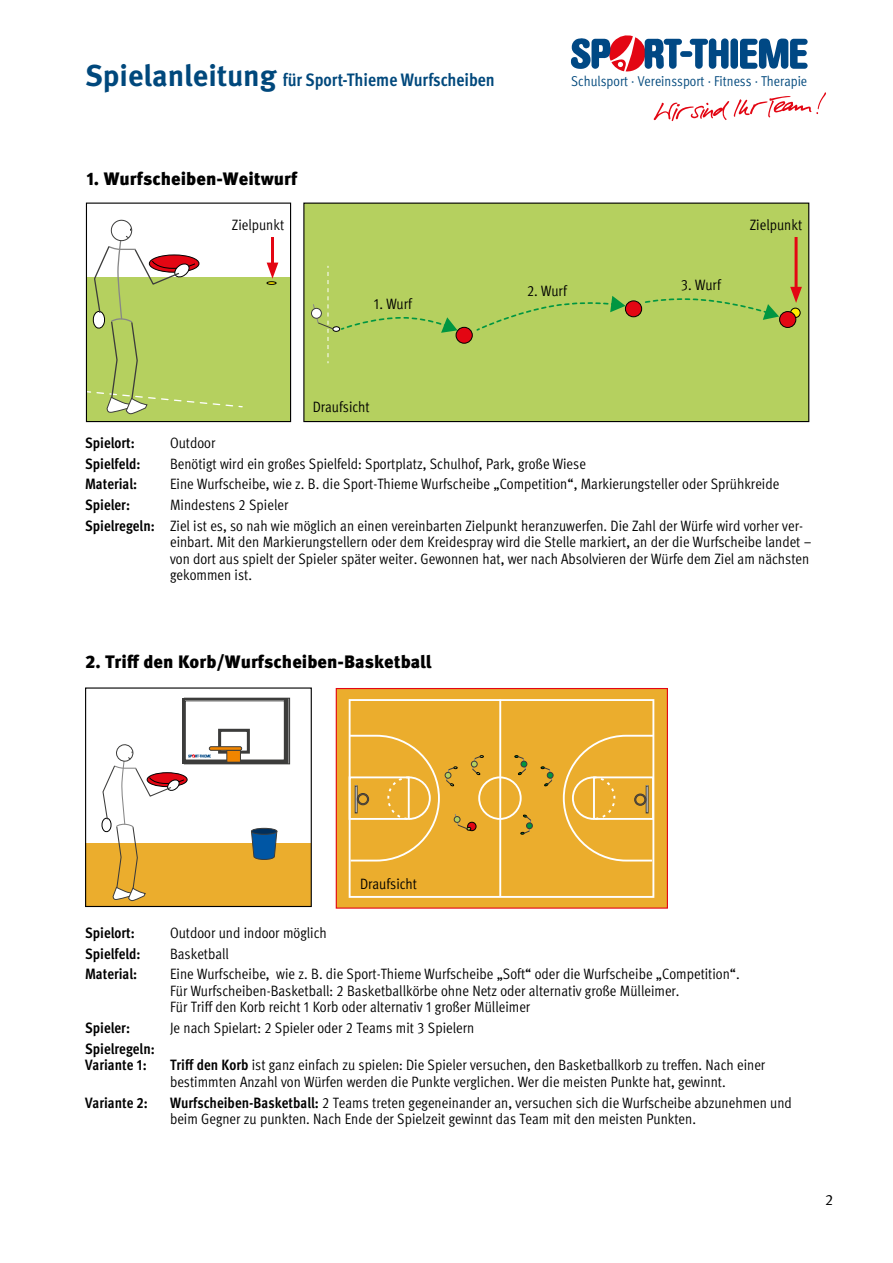
<style>
.page{position:relative;width:893px;height:1263px;background:#fff}
.page>*{position:absolute;margin:0;border:0;box-sizing:border-box;transform-origin:0 0}
.t1{font:900 18px "Meta Pro";color:#000}
.t2{font:700 condensed 18px "Meta Pro";color:#00487c}
.t3{font:15px/16.5px "Meta Pro Cond Norm";color:#000}
.t4{font:700 condensed 15px/16.5px "Meta Pro";color:#000}
.t5{font:15px "Meta Pro Norm";color:#000}
.t6{font:14.25px "Meta Pro Cond Norm";color:#00487c}
.s1{font-stretch:normal;font-size:30px}
.s2{font-family:"Meta Pro";font-weight:700;font-stretch:condensed}
</style>
<div class="page">
<svg style="left:654px;top:92px;width:172px;height:29px"></svg>
<div style="left:680px;top:51px;width:12px;height:6px;background:#004884;border-radius:3px"></div>
<div style="left:730px;top:38px;width:8px;height:31px;background:#004884;border-radius:4px"></div>
<svg style="left:690px;top:38px;width:39px;height:31px"></svg>
<svg style="left:740px;top:39px;width:68px;height:30px"></svg>
<svg style="left:571px;top:35px;width:111px;height:36px"></svg>
<div style="left:86px;top:843px;width:225px;height:63px;background:#ebad2d"></div>
<svg style="left:251px;top:832px;width:26px;height:28px"></svg>
<div style="left:251px;top:828px;width:26px;height:6px;background:#002e5b;border-radius:50%"></div>
<div style="left:251px;top:828px;width:26px;height:6px;border:1px solid #3c3c3b;border-radius:50%"></div>
<div style="left:184px;top:698px;width:106px;height:66px;border:1px solid #3c3c3b"></div>
<svg style="left:182px;top:698px;width:106px;height:65px"></svg>
<div style="left:185px;top:701px;width:99px;height:59px;background:#fff"></div>
<div style="left:185px;top:701px;width:100px;height:59px;border:1px solid #3c3c3b"></div>
<div style="left:218px;top:729px;width:32px;height:25px;border:3px solid #3c3c3b"></div>
<svg style="left:101px;top:744px;width:110px;height:157px"></svg>
<div style="left:227px;top:750px;width:13px;height:12px;background:#f18500"></div>
<div style="left:227px;top:750px;width:14px;height:12px;border:1px solid #3c3c3b"></div>
<hr style="left:209px;top:747px;width:33px;height:3px;background:#f18500;border-radius:2px">
<div style="left:209px;top:746px;width:33px;height:4px;border:1px solid #3c3c3b;border-radius:2px"></div>
<div style="left:85px;top:687px;width:227px;height:220px;border:1px solid #000"></div>
<div style="left:336px;top:688px;width:331px;height:220px;background:#ebad2d"></div>
<div style="left:349px;top:699px;width:305px;height:199px;border:2px solid #fff"></div>
<hr style="left:499px;top:699px;width:2px;height:197px;background:#fff">
<div style="left:478px;top:776px;width:44px;height:44px;border:2px solid #fff;border-radius:50%"></div>
<svg style="left:562px;top:734px;width:93px;height:128px"></svg>
<svg style="left:541px;top:767px;width:12px;height:19px"></svg>
<svg style="left:515px;top:755px;width:12px;height:20px"></svg>
<svg style="left:521px;top:815px;width:12px;height:19px"></svg>
<svg style="left:348px;top:734px;width:136px;height:128px"></svg>
<div style="left:454px;top:816px;width:6px;height:7px;border:1px solid #3c3c3b;border-radius:50%"></div>
<div style="left:336px;top:688px;width:332px;height:221px;border:1px solid #e30613"></div>
<div style="left:86px;top:277px;width:205px;height:145px;background:#b5d05f"></div>
<svg style="left:88px;top:219px;width:154px;height:195px"></svg>
<div style="left:86px;top:203px;width:205px;height:219px;border:1px solid #000"></div>
<div style="left:304px;top:203px;width:505px;height:219px;background:#b5d05f"></div>
<svg style="left:791px;top:308px;width:9px;height:9px"></svg>
<div style="left:790px;top:308px;width:11px;height:10px;border:1px solid #000;border-radius:50%"></div>
<div style="left:456px;top:327px;width:16px;height:16px;background:#e30613;border-radius:50%"></div>
<div style="left:456px;top:327px;width:17px;height:17px;border:1px solid #000;border-radius:50%"></div>
<div style="left:625px;top:301px;width:17px;height:16px;background:#e30613;border-radius:50%"></div>
<div style="left:625px;top:300px;width:17px;height:17px;border:1px solid #000;border-radius:50%"></div>
<div style="left:780px;top:312px;width:16px;height:15px;background:#e30613;border-radius:50%"></div>
<div style="left:779px;top:311px;width:17px;height:17px;border:1px solid #000;border-radius:50%"></div>
<div style="left:311px;top:308px;width:11px;height:11px;border:1px solid #3c3c3b;border-radius:50%"></div>
<svg style="left:312px;top:266px;width:146px;height:97px"></svg>
<svg style="left:476px;top:296px;width:149px;height:35px"></svg>
<svg style="left:645px;top:298px;width:134px;height:22px"></svg>
<div style="left:303px;top:203px;width:506px;height:219px;border:1px solid #000"></div>
<hr style="left:271px;top:237px;width:3px;height:31px;background:#e30613">
<svg style="left:267px;top:263px;width:11px;height:22px"></svg>
<hr style="left:795px;top:237px;width:3px;height:55px;background:#e30613">
<svg style="left:790px;top:287px;width:12px;height:16px"></svg>
<p class="t2" style="left:85px;top:66px;width:411px"><span class="s1">Spielanleitung</span> für Sport-Thieme Wurfscheiben</p>
<p class="t1" style="left:86px;top:165px;width:212px">1. Wurfscheiben-Weitwurf</p>
<p class="t3" style="left:232px;top:216px;width:54px">Zielpunkt</p>
<p class="t3" style="left:374px;top:294px;width:40px">1. Wurf</p>
<p class="t6" style="left:571px;top:71px;width:238px">Schulsport · Vereinssport · Fitness · Therapie</p>
<p class="t3" style="left:527px;top:282px;width:41px">2. Wurf</p>
<p class="t3" style="left:681px;top:276px;width:41px">3. Wurf</p>
<p class="t3" style="left:750px;top:216px;width:54px">Zielpunkt</p>
<p class="t3" style="left:313px;top:398px;width:59px">Draufsicht</p>
<p class="t4" style="left:85px;top:433px;width:51px">Spielort:</p>
<p class="t3" style="left:170px;top:433px;width:47px">Outdoor</p>
<p class="t4" style="left:85px;top:454px;width:57px">Spielfeld:</p>
<p class="t3" style="left:170px;top:454px;width:417px">Benötigt wird ein großes Spielfeld: Sportplatz, Schulhof, Park, große Wiese</p>
<p class="t4" style="left:85px;top:475px;width:54px">Material:</p>
<p class="t3" style="left:170px;top:475px;width:611px">Eine Wurfscheibe, wie z. B. die Sport-Thieme Wurfscheibe „Competition“, Markierungsteller oder Sprühkreide</p>
<p class="t4" style="left:85px;top:496px;width:46px">Spieler:</p>
<p class="t3" style="left:85px;top:493px;width:719px;line-height:20.7px;text-indent:85px">Mindestens 2 Spieler<br><span class="s2">Spielregeln:</span> Ziel ist es, so nah wie möglich an einen vereinbarten Zielpunkt heranzuwerfen. Die Zahl der Würfe wird vorher ver-</p>
<p class="t3" style="left:170px;top:533px;width:643px">einbart. Mit den Markierungstellern oder dem Kreidespray wird die Stelle markiert, an der die Wurfscheibe landet – von dort aus spielt der Spieler später weiter. Gewonnen hat, wer nach Absolvieren der Würfe dem Ziel am nächsten gekommen ist.</p>
<p class="t1" style="left:85px;top:648px;width:348px">2. Triff den Korb/Wurfscheiben-Basketball</p>
<p class="t3" style="left:360px;top:874px;width:59px">Draufsicht</p>
<p class="t4" style="left:85px;top:923px;width:51px">Spielort:</p>
<p class="t3" style="left:170px;top:923px;width:158px">Outdoor und indoor möglich</p>
<p class="t4" style="left:85px;top:944px;width:57px">Spielfeld:</p>
<p class="t3" style="left:170px;top:944px;width:60px">Basketball</p>
<p class="t4" style="left:85px;top:965px;width:54px">Material:</p>
<p class="t3" style="left:170px;top:965px;width:571px">Eine Wurfscheibe, wie z. B. die Sport-Thieme Wurfscheibe „Soft“ oder die Wurfscheibe „Competition“.<br>Für Wurfscheiben-Basketball: 2 Basketballkörbe ohne Netz oder alternativ große Mülleimer.<br>Für Triff den Korb reicht 1 Korb oder alternativ 1 großer Mülleimer</p>
<p class="t4" style="left:85px;top:1019px;width:46px">Spieler:</p>
<p class="t3" style="left:170px;top:1019px;width:306px">Je nach Spielart: 2 Spieler oder 2 Teams mit 3 Spielern</p>
<p class="t4" style="left:85px;top:1039px;width:71px">Spielregeln:<br>Variante 1:</p>
<p class="t3" style="left:170px;top:1056px;width:597px"><span class="s2">Triff den Korb</span> ist ganz einfach zu spielen: Die Spieler versuchen, den Basketballkorb zu treffen. Nach einer bestimmten Anzahl von Würfen werden die Punkte verglichen. Wer die meisten Punkte hat, gewinnt.</p>
<p class="t4" style="left:85px;top:1093px;width:64px">Variante 2:</p>
<p class="t3" style="left:170px;top:1093px;width:623px"><span class="s2">Wurfscheiben-Basketball:</span> 2 Teams treten gegeneinander an, versuchen sich die Wurfscheibe abzunehmen und beim Gegner zu punkten. Nach Ende der Spielzeit gewinnt das Team mit den meisten Punkten.</p>
<p class="t5" style="left:825px;top:1188px;width:9px">2</p>
</div>
